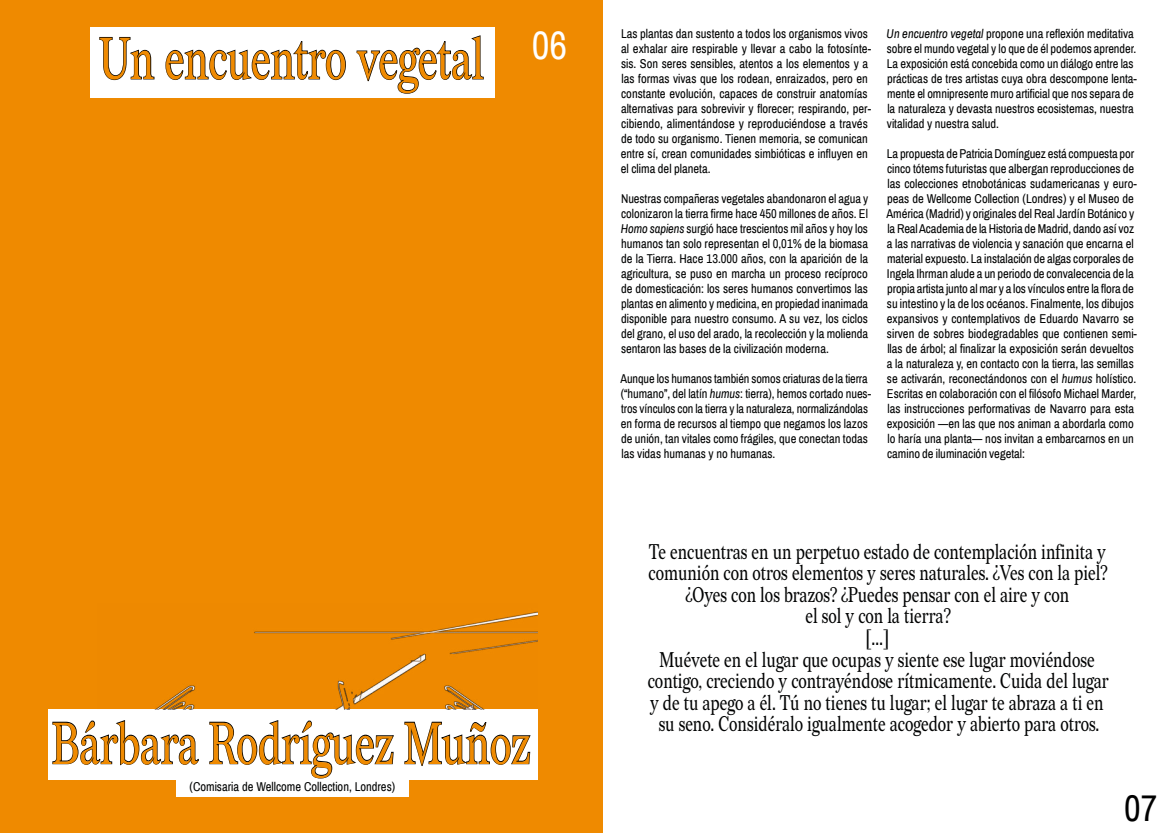
<style>
.page{position:relative;width:1170px;height:833px;background:#fff}
.page>*{position:absolute;margin:0;border:0;box-sizing:border-box;transform-origin:0 0}
.t1{font:58.88px "Redaction";color:#ef8a00;scale:.7 1}
.t2{font:58.88px "Redaction";color:#f08a00;scale:.7 1}
.t3{font:38.75px "Archivo Narrow";color:#fff}
.t4{font:36.25px "Archivo Narrow";color:#000}
.t5{font:21.25px/21.6px "Redaction";color:#010202;text-align:center;scale:.76 1}
.t6{font:12.5px/15px "Archivo Narrow";color:#010202}
.s1{font-style:italic}
</style>
<div class="page">
<div style="left:0;top:0;width:602px;height:833px;background:#ef8a00"></div>
<div style="left:90px;top:27px;width:404px;height:70px;background:#fff"></div>
<div style="left:48px;top:710px;width:489px;height:70px;background:#fff"></div>
<div style="left:176px;top:779px;width:233px;height:17px;background:#fff"></div>
<svg style="left:99px;top:37px;width:56px;height:44px"></svg>
<svg style="left:165px;top:41px;width:181px;height:40px"></svg>
<svg style="left:356px;top:35px;width:128px;height:59px"></svg>
<svg style="left:52px;top:720px;width:147px;height:46px"></svg>
<svg style="left:209px;top:720px;width:185px;height:59px"></svg>
<svg style="left:404px;top:721px;width:127px;height:45px"></svg>
<img style="left:98px;top:611px;width:439px;height:99px">
<h1 class="t2" style="left:99px;top:23px;width:551px">Un encuentro vegetal</h1>
<h2 class="t3" style="left:532px;top:22px;width:37px">06</h2>
<h1 class="t1" style="left:52px;top:707px;width:684px">Bárbara Rodríguez Muñoz</h1>
<p class="t6" style="left:190px;top:779px;width:207px">(Comisaria de Wellcome Collection, Londres)</p>
<p class="t6" style="left:621px;top:26px;width:252px">Las plantas dan sustento a todos los organismos vivos al exhalar aire respirable y llevar a cabo la fotosínte&shy;sis. Son seres sensibles, atentos a los elementos y a las formas vivas que los rodean, enraizados, pero en constante evolución, capaces de construir anatomías alternativas para sobrevivir y florecer; respirando, per&shy;cibiendo, alimentándose y reproduciéndose a través de todo su organismo. Tienen memoria, se comunican entre sí, crean comunidades simbióticas e influyen en el clima del planeta.</p>
<p class="t6" style="left:620px;top:191px;width:249px;text-align:justify">Nuestras compañeras vegetales abandonaron el agua y colonizaron la tierra firme hace 450 millones de años. El <span class="s1">Homo sapiens</span> surgió hace trescientos mil años y hoy los humanos tan solo representan el 0,01% de la biomasa de la Tierra. Hace 13.000 años, con la aparición de la agricultura, se puso en marcha un proceso recíproco de domesticación: los seres humanos convertimos las plantas en alimento y medicina, en propiedad inanimada disponible para nuestro consumo. A su vez, los ciclos del grano, el uso del arado, la recolección y la molienda sentaron las bases de la civilización moderna.</p>
<p class="t6" style="left:620px;top:371px;width:252px">Aunque los humanos también somos criaturas de la tierra (“humano”, del latín <span class="s1">humus</span>: tierra), hemos cortado nues&shy;tros vínculos con la tierra y la naturaleza, normalizándolas en forma de recursos al tiempo que negamos los lazos de unión, tan vitales como frágiles, que conectan todas las vidas humanas y no humanas.</p>
<p class="t6" style="left:886px;top:26px;width:252px"><span class="s1">Un encuentro vegetal</span> propone una reflexión meditativa sobre el mundo vegetal y lo que de él podemos aprender.<br>La exposición está concebida como un diálogo entre las prácticas de tres artistas cuya obra descompone lenta&shy;mente el omnipresente muro artificial que nos separa de la naturaleza y devasta nuestros ecosistemas, nuestra vitalidad y nuestra salud.</p>
<p class="t6" style="left:886px;top:146px;width:252px">La propuesta de Patricia Domínguez está compuesta por cinco tótems futuristas que albergan reproducciones de las colecciones etnobotánicas sudamericanas y euro&shy;peas de Wellcome Collection (Londres) y el Museo de América (Madrid) y originales del Real Jardín Botánico y la Real Academia de la Historia de Madrid, dando así voz a las narrativas de violencia y sanación que encarna el material expuesto. La instalación de algas corporales de Ingela Ihrman alude a un periodo de convalecencia de la propia artista junto al mar y a los vínculos entre la flora de su intestino y la de los océanos. Finalmente, los dibujos expansivos y contemplativos de Eduardo Navarro se sirven de sobres biodegradables que contienen semi&shy;llas de árbol; al finalizar la exposición serán devueltos a la naturaleza y, en contacto con la tierra, las semillas se activarán, reconectándonos con el <span class="s1">humus</span> holístico.<br>Escritas en colaboración con el filósofo Michael Marder, las instrucciones performativas de Navarro para esta exposición —en las que nos animan a abordarla como lo haría una planta— nos invitan a embarcarnos en un camino de iluminación vegetal:</p>
<p class="t5" style="left:647px;top:540px;width:608px">Te encuentras en un perpetuo estado de contemplación infinita y comunión con otros elementos y seres naturales. ¿Ves con la piel? ¿Oyes con los brazos? ¿Puedes pensar con el aire y con<br>el sol y con la tierra?<br>[…]<br>Muévete en el lugar que ocupas y siente ese lugar moviéndose contigo, creciendo y contrayéndose rítmicamente. Cuida del lugar y de tu apego a él. Tú no tienes tu lugar; el lugar te abraza a ti en su seno. Considéralo igualmente acogedor y abierto para otros.</p>
<h3 class="t4" style="left:1124px;top:786px;width:35px">07</h3>
</div>
